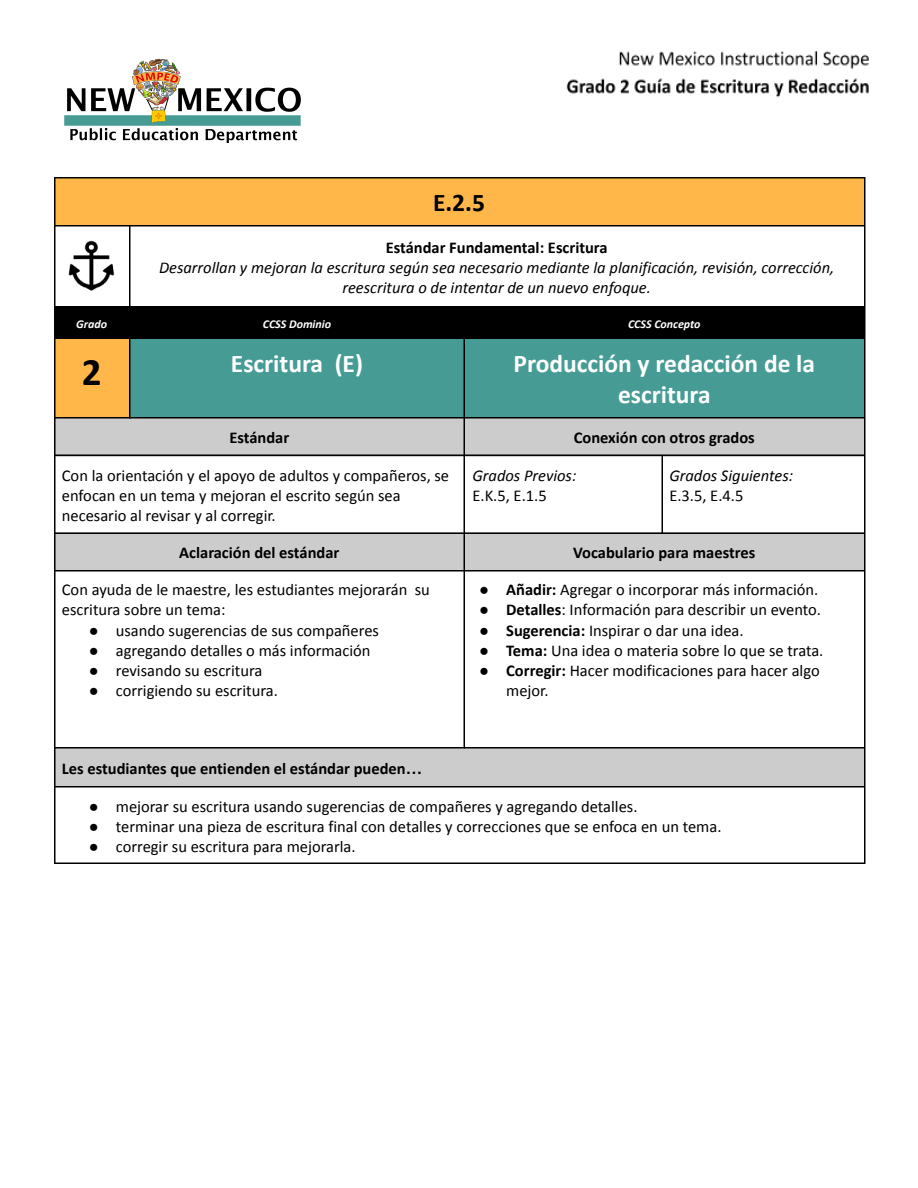
<style>
.page{position:relative;width:918px;height:1188px;background:#fff}
.page>*{position:absolute;margin:0;border:0;box-sizing:border-box;transform-origin:0 0}
.t1{font:700 39px "Calibri";color:#000}
.t2{font:700 25.5px/31.2px "Calibri";color:#fff;text-align:center}
.t3{font:700 25.5px "Calibri";color:#000}
.t4{font:16.5px/20.1px "Calibri";color:#000}
.t5{font:italic 16.5px/20.1px "Calibri";color:#000;text-align:center}
.t6{font:700 16.5px "Calibri";color:#000}
.t7{font:italic 700 12px "Calibri";color:#fff}
.s1{font-family:"Arial"}
.s2{font-weight:700}
</style>
<div class="page">
<div style="left:54px;top:177px;width:810px;height:49px;background:#ffb749"></div>
<div style="left:54px;top:307px;width:75px;height:31px;background:#000"></div>
<div style="left:129px;top:307px;width:336px;height:31px;background:#000"></div>
<div style="left:465px;top:307px;width:399px;height:31px;background:#000"></div>
<div style="left:54px;top:338px;width:75px;height:80px;background:#ffb749"></div>
<div style="left:129px;top:338px;width:336px;height:80px;background:#469c95"></div>
<div style="left:465px;top:338px;width:399px;height:80px;background:#469c95"></div>
<div style="left:54px;top:418px;width:411px;height:38px;background:#ccc"></div>
<div style="left:465px;top:418px;width:399px;height:38px;background:#ccc"></div>
<div style="left:54px;top:533px;width:411px;height:37px;background:#ccc"></div>
<div style="left:465px;top:533px;width:399px;height:37px;background:#ccc"></div>
<div style="left:54px;top:749px;width:810px;height:38px;background:#ccc"></div>
<hr style="left:54px;top:177px;width:2px;height:687px;background:#000">
<hr style="left:129px;top:225px;width:2px;height:193px;background:#000">
<hr style="left:463px;top:306px;width:2px;height:443px;background:#000">
<hr style="left:662px;top:456px;width:1px;height:78px;background:#000">
<hr style="left:864px;top:177px;width:2px;height:687px;background:#000">
<hr style="left:54px;top:177px;width:810px;height:2px;background:#000">
<hr style="left:54px;top:225px;width:810px;height:2px;background:#000">
<hr style="left:54px;top:306px;width:810px;height:1px;background:#000">
<hr style="left:54px;top:338px;width:810px;height:1px;background:#000">
<hr style="left:54px;top:417px;width:810px;height:1px;background:#000">
<hr style="left:54px;top:455px;width:810px;height:1px;background:#000">
<hr style="left:54px;top:532px;width:810px;height:2px;background:#000">
<hr style="left:54px;top:570px;width:810px;height:2px;background:#000">
<hr style="left:54px;top:747px;width:810px;height:1px;background:#000">
<hr style="left:54px;top:786px;width:810px;height:1px;background:#000">
<hr style="left:54px;top:862px;width:810px;height:2px;background:#000">
<img style="left:64px;top:58px;width:237px;height:85px">
<img style="left:68px;top:240px;width:47px;height:51px">
<img style="left:566px;top:51px;width:303px;height:47px">
<h2 class="t3" style="left:433px;top:192px;width:53px">E.2.5</h2>
<p class="t6" style="left:386px;top:240px;width:223px">Estándar Fundamental: Escritura</p>
<p class="t5" style="left:159px;top:258px;width:677px">Desarrollan y mejoran la escritura según sea necesario mediante la planificación, revisión, corrección, reescritura o de intentar de un nuevo enfoque.</p>
<p class="t7" style="left:76px;top:319px;width:32px">Grado</p>
<p class="t7" style="left:263px;top:319px;width:70px">CCSS Dominio</p>
<p class="t7" style="left:628px;top:319px;width:74px">CCSS Concepto</p>
<h1 class="t1" style="left:82px;top:356px;width:21px">2</h1>
<h2 class="t2" style="left:231px;top:350px;width:134px">Escritura (E)</h2>
<h2 class="t2" style="left:513px;top:350px;width:303px">Producción y redacción de la escritura</h2>
<p class="t6" style="left:229px;top:431px;width:61px">Estándar</p>
<p class="t6" style="left:574px;top:430px;width:182px">Conexión con otros grados</p>
<p class="t4" style="left:62px;top:467px;width:389px">Con la orientación y el apoyo de adultos y compañeros, se enfocan en un tema y mejoran el escrito según sea necesario al revisar y al corregir.</p>
<p class="t5" style="left:472px;top:467px;width:105px">Grados Previos:</p>
<p class="t5" style="left:669px;top:467px;width:125px">Grados Siguientes:</p>
<p class="t4" style="left:669px;top:487px;width:76px">E.3.5, E.4.5</p>
<p class="t4" style="left:472px;top:487px;width:76px">E.K.5, E.1.5</p>
<p class="t6" style="left:179px;top:546px;width:162px">Aclaración del estándar</p>
<p class="t6" style="left:573px;top:546px;width:184px">Vocabulario para maestres</p>
<p class="t4" style="left:62px;top:581px;width:370px">Con ayuda de le maestre, les estudiantes mejorarán su escritura sobre un tema:</p>
<p class="t4" style="left:89px;top:621px;width:292px"><span class="s1">●</span> usando sugerencias de sus compañeres</p>
<p class="t4" style="left:89px;top:642px;width:283px"><span class="s1">●</span> agregando detalles o más información</p>
<p class="t4" style="left:89px;top:662px;width:175px"><span class="s1">●</span> revisando su escritura</p>
<p class="t4" style="left:89px;top:682px;width:190px"><span class="s1">●</span> corrigiendo su escritura.</p>
<p class="t4" style="left:479px;top:581px;width:341px"><span class="s1">●</span> <span class="s2">Añadir:</span> Agregar o incorporar más información.</p>
<p class="t4" style="left:479px;top:601px;width:343px"><span class="s1">●</span> <span class="s2">Detalles</span>: Información para describir un evento.</p>
<p class="t4" style="left:479px;top:621px;width:266px"><span class="s1">●</span> <span class="s2">Sugerencia:</span> Inspirar o dar una idea.</p>
<p class="t4" style="left:479px;top:642px;width:346px"><span class="s1">●</span> <span class="s2">Tema:</span> Una idea o materia sobre lo que se trata.</p>
<p class="t4" style="left:506px;top:662px;width:315px;text-indent:-27px"><span class="s1">●</span> <span class="s2">Corregir:</span> Hacer modificaciones para hacer algo mejor.</p>
<p class="t6" style="left:62px;top:762px;width:362px">Les estudiantes que entienden el estándar pueden<span class="s1">…</span></p>
<p class="t4" style="left:89px;top:797px;width:550px"><span class="s1">●</span> mejorar su escritura usando sugerencias de compañeres y agregando detalles.</p>
<p class="t4" style="left:89px;top:817px;width:634px"><span class="s1">●</span> terminar una pieza de escritura final con detalles y correcciones que se enfoca en un tema.</p>
<p class="t4" style="left:89px;top:838px;width:268px"><span class="s1">●</span> corregir su escritura para mejorarla.</p>
</div>
